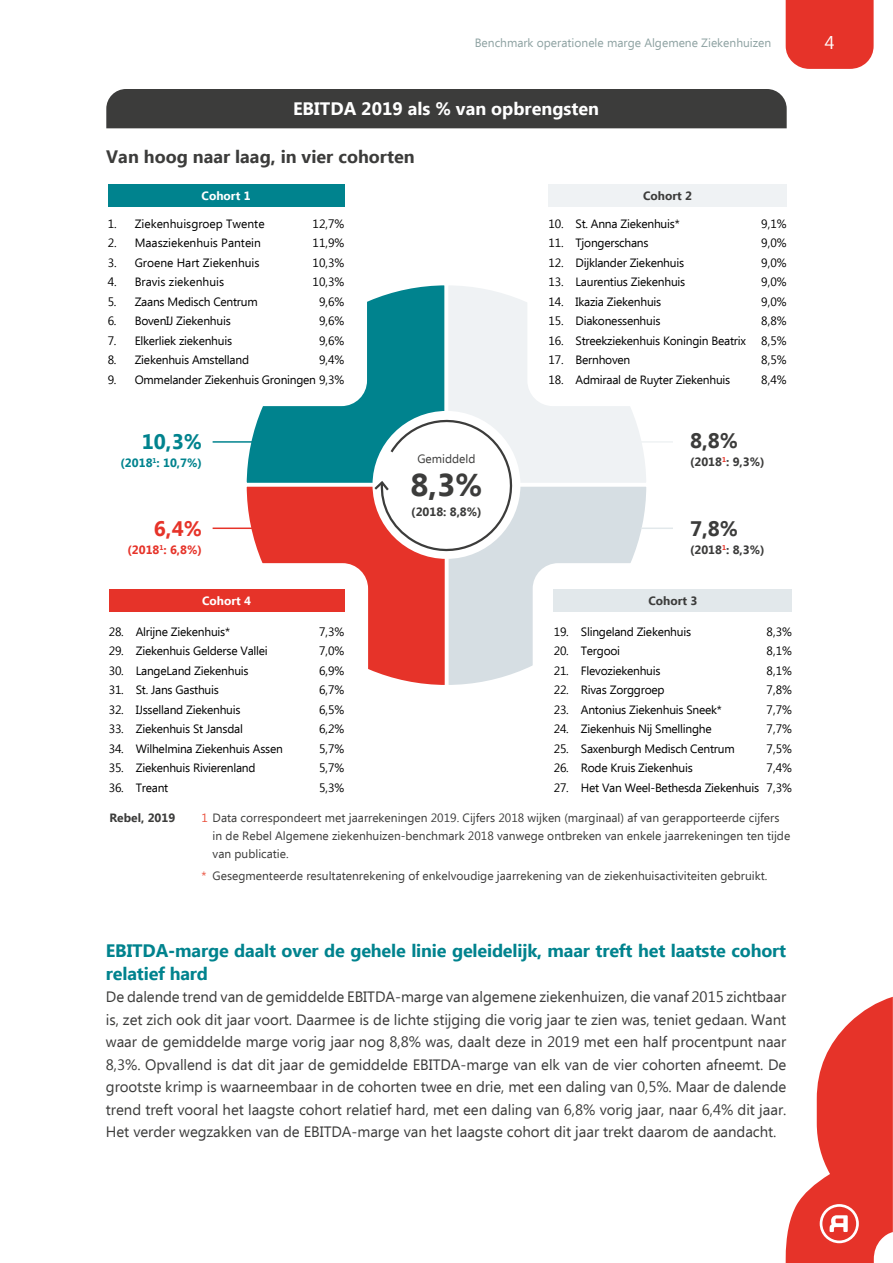
<style>
.page{position:relative;width:893px;height:1263px;background:#fff}
.page>*{position:absolute;margin:0;border:0;box-sizing:border-box;transform-origin:0 0}
.t1{font:700 31.5px "Ebrima";color:#3c3c3b}
.t2{font:700 21px "Ebrima";color:#3c3c3b}
.t3{font:700 21px "Ebrima";color:#00838e}
.t4{font:700 21px "Ebrima";color:#e63329}
.t5{font:700 18px/22.5px "Ebrima";letter-spacing:-.01em;color:#00838e}
.t6{font:700 18px "Ebrima";color:#3c3c3b}
.t7{font:700 18px "Ebrima";color:#fff}
.t8{font:18px "Ebrima";color:#fff}
.t9{font:15px/22.5px "Ebrima";letter-spacing:-.005em;color:#3c3c3b;text-align:justify}
.t10{font:12px/19.5px "Ebrima";letter-spacing:-.02em;color:#000;text-align:justify}
.t11{font:12px/18px "Ebrima";color:#3c3c3b}
.t12{font:12px "Ebrima";color:#000}
.t13{font:700 12px "Ebrima";color:#3c3c3b}
.t14{font:12px "Ebrima";color:#8ea2a2}
.t15{font:700 12px "Ebrima";color:#fff}
.t16{font:700 12px "Ebrima";color:#00838e}
.t17{font:700 12px "Ebrima";color:#e63329}
.t18{font:12px "Ebrima";color:#e94d39}
.s1{color:#e94d39}
</style>
<div class="page">
<div style="left:786px;top:0;width:88px;height:69px;background:#e63329"></div>
<svg style="left:786px;top:997px;width:107px;height:266px"></svg>
<div style="left:106px;top:89px;width:681px;height:39px;background:#3c3c3b"></div>
<div style="left:549px;top:184px;width:238px;height:22px;background:#eff2f4"></div>
<div style="left:554px;top:590px;width:238px;height:22px;background:#e2e8eb"></div>
<div style="left:108px;top:184px;width:236px;height:22px;background:#00838e"></div>
<svg style="left:109px;top:285px;width:678px;height:400px"></svg>
<p class="t14" style="left:475px;top:34px;width:298px">Benchmark operationele marge Algemene Ziekenhuizen</p>
<h3 class="t8" style="left:825px;top:30px;width:11px">4</h3>
<h3 class="t7" style="left:293px;top:96px;width:307px">EBITDA 2019 als % van opbrengsten</h3>
<h3 class="t6" style="left:106px;top:143px;width:310px">Van hoog naar laag, in vier cohorten</h3>
<p class="t15" style="left:202px;top:186px;width:51px">Cohort 1</p>
<p class="t12" style="left:108px;top:215px;width:158px">1. Ziekenhuisgroep Twente</p>
<p class="t12" style="left:108px;top:234px;width:155px">2. Maasziekenhuis Pantein</p>
<p class="t12" style="left:108px;top:254px;width:153px">3. Groene Hart Ziekenhuis</p>
<p class="t12" style="left:108px;top:273px;width:118px">4. Bravis ziekenhuis</p>
<p class="t10" style="left:108px;top:293px;width:152px">5. Zaans Medisch Centrum</p>
<p class="t10" style="left:108px;top:312px;width:125px">6. BovenIJ Ziekenhuis</p>
<p class="t10" style="left:108px;top:332px;width:126px">7. Elkerliek ziekenhuis</p>
<p class="t10" style="left:108px;top:351px;width:143px">8. Ziekenhuis Amstelland</p>
<p class="t10" style="left:108px;top:371px;width:238px">9. Ommelander Ziekenhuis Groningen 9,3%</p>
<p class="t13" style="left:643px;top:186px;width:51px">Cohort 2</p>
<p class="t10" style="left:549px;top:215px;width:133px">10. St. Anna Ziekenhuis*</p>
<p class="t10" style="left:549px;top:234px;width:102px">11. Tjongerschans</p>
<p class="t10" style="left:549px;top:254px;width:137px">12. Dijklander Ziekenhuis</p>
<p class="t10" style="left:549px;top:273px;width:138px">13. Laurentius Ziekenhuis</p>
<p class="t10" style="left:549px;top:293px;width:114px">14. Ikazia Ziekenhuis</p>
<p class="t10" style="left:549px;top:312px;width:113px">15. Diakonessenhuis</p>
<p class="t10" style="left:549px;top:332px;width:199px">16. Streekziekenhuis Koningin Beatrix</p>
<p class="t10" style="left:549px;top:351px;width:83px">17. Bernhoven</p>
<p class="t10" style="left:549px;top:371px;width:183px">18. Admiraal de Ruyter Ziekenhuis</p>
<p class="t10" style="left:313px;top:215px;width:33px;text-align:center">12,7%<br>11,9%<br>10,3%<br>10,3%<br>9,6%<br>9,6%<br>9,6%<br>9,4%</p>
<p class="t10" style="left:761px;top:215px;width:27px">9,1% 9,0% 9,0% 9,0% 9,0% 8,8% 8,5% 8,5% 8,4%</p>
<h2 class="t3" style="left:142px;top:426px;width:62px">10,3%</h2>
<p class="t16" style="left:121px;top:454px;width:83px">(2018<sup>1</sup>: 10,7%)</p>
<h2 class="t4" style="left:154px;top:513px;width:50px">6,4%</h2>
<p class="t17" style="left:127px;top:541px;width:76px">(2018<sup>1</sup>: 6,8%)</p>
<p class="t11" style="left:417px;top:451px;width:60px">Gemiddeld</p>
<h1 class="t1" style="left:410px;top:462px;width:74px">8,3%</h1>
<p class="t13" style="left:411px;top:503px;width:72px">(2018: 8,8%)</p>
<h2 class="t2" style="left:690px;top:425px;width:50px">8,8%</h2>
<p class="t13" style="left:690px;top:453px;width:76px">(2018<sup>1</sup>: 9,3%)</p>
<h2 class="t2" style="left:690px;top:513px;width:50px">7,8%</h2>
<p class="t13" style="left:690px;top:541px;width:76px">(2018<sup>1</sup>: 8,3%)</p>
<p class="t15" style="left:202px;top:592px;width:51px">Cohort 4</p>
<p class="t13" style="left:648px;top:592px;width:51px">Cohort 3</p>
<p class="t10" style="left:109px;top:622px;width:123px">28. Alrijne Ziekenhuis*</p>
<p class="t10" style="left:109px;top:642px;width:161px">29. Ziekenhuis Gelderse Vallei</p>
<p class="t10" style="left:109px;top:661px;width:141px">30. LangeLand Ziekenhuis</p>
<p class="t10" style="left:109px;top:681px;width:112px">31. St. Jans Gasthuis</p>
<p class="t10" style="left:109px;top:700px;width:133px">32. IJsselland Ziekenhuis</p>
<p class="t10" style="left:109px;top:720px;width:136px">33. Ziekenhuis St Jansdal</p>
<p class="t10" style="left:109px;top:739px;width:176px">34. Wilhelmina Ziekenhuis Assen</p>
<p class="t10" style="left:109px;top:759px;width:148px">35. Ziekenhuis Rivierenland</p>
<p class="t10" style="left:109px;top:778px;width:61px">36. Treant</p>
<p class="t10" style="left:554px;top:622px;width:139px">19. Slingeland Ziekenhuis</p>
<p class="t10" style="left:554px;top:642px;width:68px">20. Tergooi</p>
<p class="t10" style="left:554px;top:661px;width:108px">21. Flevoziekenhuis</p>
<p class="t10" style="left:554px;top:681px;width:112px">22. Rivas Zorggroep</p>
<p class="t10" style="left:554px;top:700px;width:170px">23. Antonius Ziekenhuis Sneek*</p>
<p class="t10" style="left:554px;top:720px;width:159px">24. Ziekenhuis Nij Smellinghe</p>
<p class="t10" style="left:554px;top:739px;width:182px">25. Saxenburgh Medisch Centrum</p>
<p class="t10" style="left:554px;top:759px;width:140px">26. Rode Kruis Ziekenhuis</p>
<p class="t10" style="left:554px;top:778px;width:207px">27. Het Van Weel-Bethesda Ziekenhuis</p>
<p class="t10" style="left:319px;top:622px;width:27px">7,3% 7,0% 6,9% 6,7% 6,5% 6,2% 5,7% 5,7% 5,3%</p>
<p class="t10" style="left:767px;top:622px;width:27px">8,3% 8,1% 8,1% 7,8% 7,7% 7,7% 7,5% 7,4% 7,3%</p>
<p class="t13" style="left:109px;top:808px;width:67px">Rebel, 2019</p>
<p class="t11" style="left:213px;top:809px;width:579px;text-indent:-11px"><span class="s1">1</span> Data correspondeert met jaarrekeningen 2019. Cijfers 2018 wijken (marginaal) af van gerapporteerde cijfers in de Rebel Algemene ziekenhuizen-benchmark 2018 vanwege ontbreken van enkele jaarrekeningen ten tijde van publicatie.</p>
<p class="t11" style="left:213px;top:868px;width:556px">Gesegmenteerde resultatenrekening of enkelvoudige jaarrekening van de ziekenhuisactiviteiten gebruikt.</p>
<p class="t18" style="left:201px;top:867px;width:7px">*</p>
<h3 class="t5" style="left:106px;top:941px;width:682px">EBITDA-marge daalt over de gehele linie geleidelijk, maar treft het laatste cohort relatief hard</h3>
<p class="t9" style="left:106px;top:987px;width:682px">De dalende trend van de gemiddelde EBITDA-marge van algemene ziekenhuizen, die vanaf 2015 zichtbaar is, zet zich ook dit jaar voort. Daarmee is de lichte stijging die vorig jaar te zien was, teniet gedaan. Want waar de gemiddelde marge vorig jaar nog 8,8% was, daalt deze in 2019 met een half procentpunt naar 8,3%. Opvallend is dat dit jaar de gemiddelde EBITDA-marge van elk van de vier cohorten afneemt. De grootste krimp is waarneembaar in de cohorten twee en drie, met een daling van 0,5%. Maar de dalende trend treft vooral het laagste cohort relatief hard, met een daling van 6,8% vorig jaar, naar 6,4% dit jaar.<br>Het verder wegzakken van de EBITDA-marge van het laagste cohort dit jaar trekt daarom de aandacht.</p>
</div>
